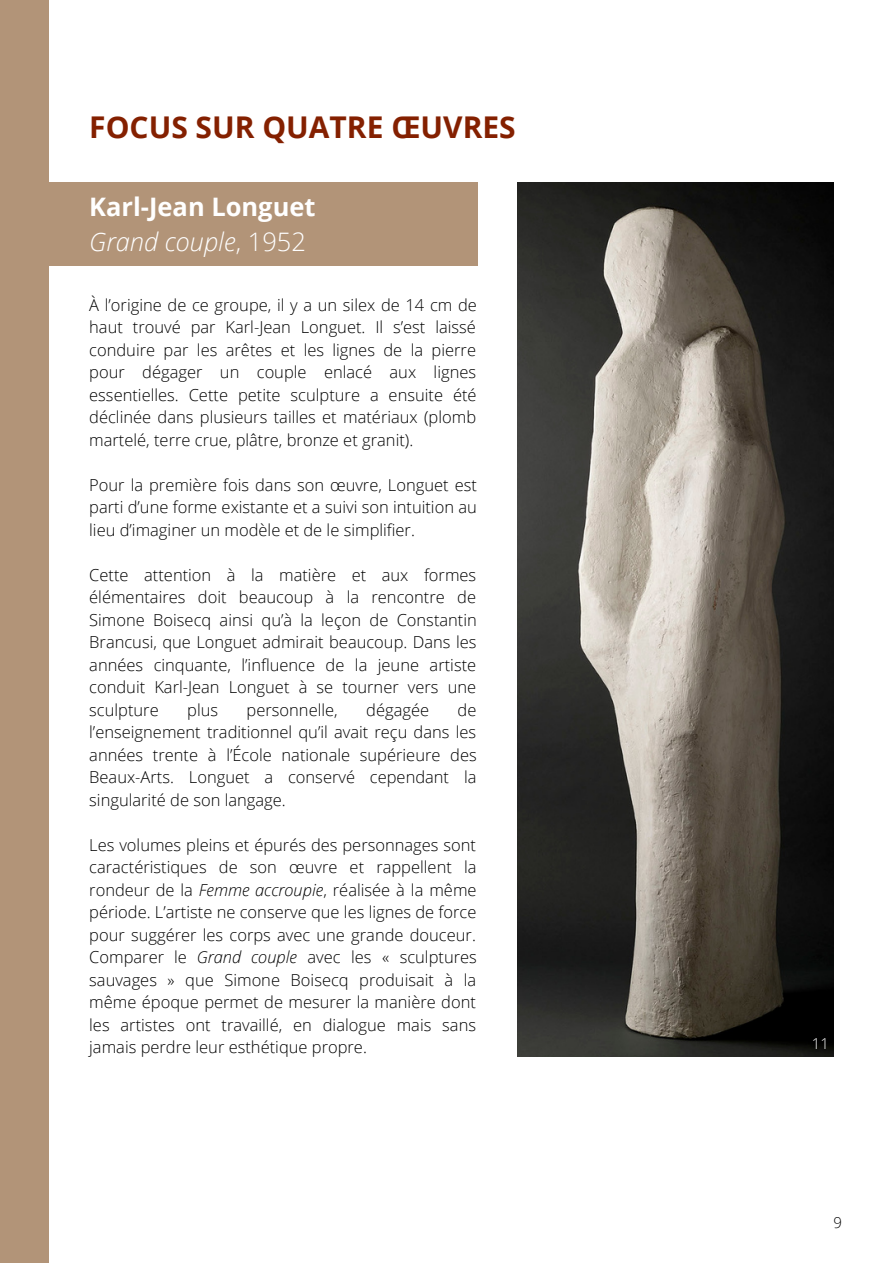
<style>
.page{position:relative;width:893px;height:1264px;background:#fff}
.page>*{position:absolute;margin:0;border:0;box-sizing:border-box;transform-origin:0 0}
.t1{font:700 30px "Open Sans";color:#842000}
.t2{font:700 25.5px/34.8px "Open Sans";color:#fff}
.t3{font:300 16.5px/22.5px "Open Sans";color:#000;text-align:justify}
.t4{font:300 15px "Open Sans";color:#fff}
.t5{font:300 15px "Open Sans";color:#000}
.s1{font-weight:300;font-style:italic}
.s2{font-weight:300}
.s3{font-style:italic}
</style>
<div class="page">
<div style="left:0;top:182px;width:477px;height:84px;background:#b29478"></div>
<div style="left:0;top:0;width:49px;height:1262px;background:#b29478"></div>
<img style="left:517px;top:182px;width:316px;height:874px">
<h1 class="t1" style="left:89px;top:106px;width:428px">FOCUS SUR QUATRE ŒUVRES</h1>
<h2 class="t2" style="left:89px;top:189px;width:228px">Karl-Jean Longuet<br><span class="s1">Grand couple</span><span class="s2">, 1952</span></h2>
<p class="t3" style="left:89px;top:293px;width:389px">À l’origine de ce groupe, il y a un silex de 14 cm de haut trouvé par Karl-Jean Longuet. Il s’est laissé conduire par les arêtes et les lignes de la pierre pour dégager un couple enlacé aux lignes essentielles. Cette petite sculpture a ensuite été déclinée dans plusieurs tailles et matériaux (plomb martelé, terre crue, plâtre, bronze et granit).</p>
<p class="t3" style="left:89px;top:473px;width:389px">Pour la première fois dans son œuvre, Longuet est parti d’une forme existante et a suivi son intuition au lieu d’imaginer un modèle et de le simplifier.</p>
<p class="t3" style="left:89px;top:563px;width:389px">Cette attention à la matière et aux formes élémentaires doit beaucoup à la rencontre de Simone Boisecq ainsi qu’à la leçon de Constantin Brancusi, que Longuet admirait beaucoup. Dans les années cinquante, l’influence de la jeune artiste conduit Karl-Jean Longuet à se tourner vers une sculpture</p>
<p class="t3" style="left:187px;top:698px;width:32px">plus</p>
<p class="t3" style="left:246px;top:698px;width:93px">personnelle,</p>
<p class="t3" style="left:366px;top:698px;width:64px">dégagée</p>
<p class="t3" style="left:89px;top:698px;width:389px;text-indent:368px">de l’enseignement traditionnel qu’il avait reçu dans les années trente à l’École nationale supérieure des Beaux-Arts. Longuet a conservé cependant la singularité de son langage.</p>
<p class="t3" style="left:89px;top:833px;width:389px">Les volumes pleins et épurés des personnages sont caractéristiques de son œuvre et rappellent la rondeur de la <span class="s3">Femme accroupie</span>, réalisée à la même période. L’artiste ne conserve que les lignes de force pour suggérer les corps avec une grande douceur.<br>Comparer le <span class="s3">Grand couple</span> avec les « sculptures sauvages » que Simone Boisecq produisait à la même époque permet de mesurer la manière dont les artistes ont travaillé, en dialogue mais sans jamais perdre leur esthétique propre.</p>
<p class="t4" style="left:811px;top:1032px;width:19px">11</p>
<p class="t5" style="left:833px;top:1211px;width:10px">9</p>
</div>
